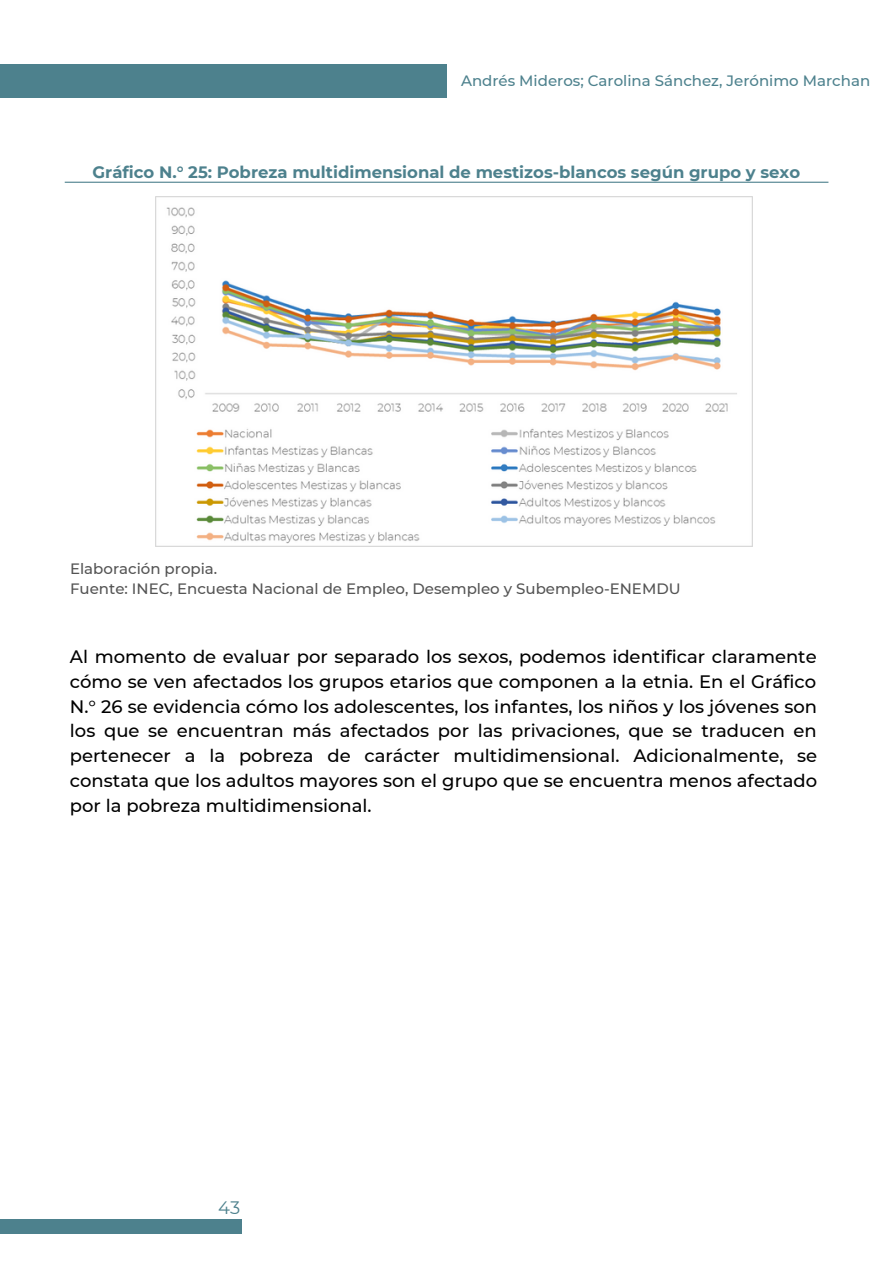
<style>
.page{position:relative;width:893px;height:1264px;background:#fff}
.page>*{position:absolute;margin:0;border:0;box-sizing:border-box;transform-origin:0 0}
.t1{font:500 18px/24.8px "Montserrat";color:#000;text-align:justify}
.t2{font:18px "Montserrat";color:#4d818d}
.t3{font:700 16.5px "Montserrat";color:#4d818d}
.t4{font:500 15px/20.2px "Montserrat";color:#545454}
.t5{font:500 15px "Montserrat";color:#4d818d}
</style>
<div class="page">
<div style="left:0;top:64px;width:446px;height:33px;background:#4d818d"></div>
<hr style="left:65px;top:182px;width:763px;height:1px;background:#4d818d">
<img style="left:156px;top:197px;width:596px;height:349px">
<div style="left:0;top:1218px;width:242px;height:15px;background:#4d818d"></div>
<p class="t5" style="left:461px;top:72px;width:410px">Andrés Mideros; Carolina Sánchez, Jerónimo Marchan</p>
<p class="t3" style="left:92px;top:162px;width:709px">Gráfico N.° 25: Pobreza multidimensional de mestizos-blancos según grupo y sexo</p>
<p class="t4" style="left:70px;top:558px;width:612px">Elaboración propia.<br>Fuente: INEC, Encuesta Nacional de Empleo, Desempleo y Subempleo-ENEMDU</p>
<p class="t1" style="left:70px;top:644px;width:748px">Al momento de evaluar por separado los sexos, podemos identificar claramente cómo se ven afectados los grupos etarios que componen a la etnia. En el Gráfico N.° 26 se evidencia cómo los adolescentes, los infantes, los niños y los jóvenes son los que se encuentran más afectados por las privaciones, que se traducen en pertenecer a la pobreza de carácter multidimensional. Adicionalmente, se constata que los adultos mayores son el grupo que se encuentra menos afectado por la pobreza multidimensional.</p>
<p class="t2" style="left:218px;top:1196px;width:24px">43</p>
</div>
